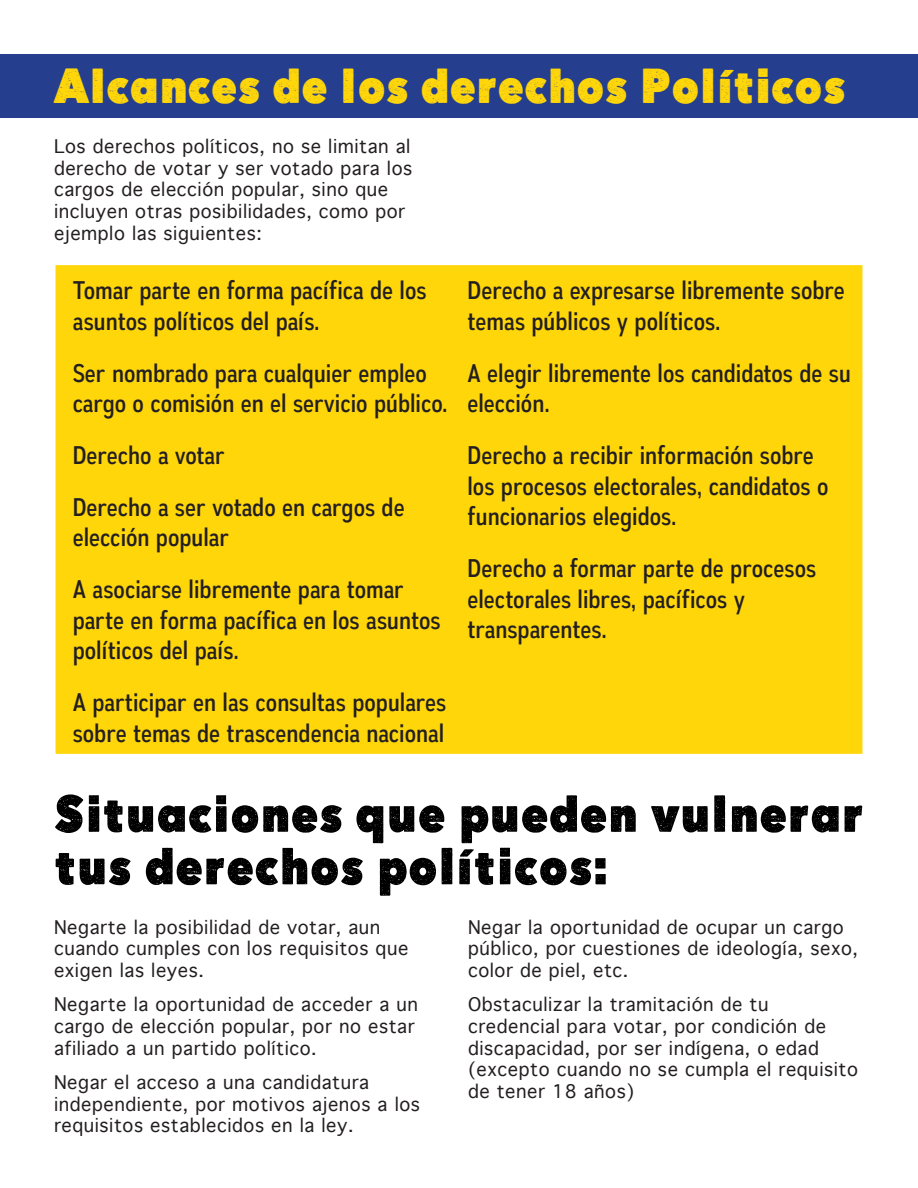
<style>
.page{position:relative;width:918px;height:1188px;background:#fff}
.page>*{position:absolute;margin:0;border:0;box-sizing:border-box;transform-origin:0 0}
.t1{font:52.5px/52.5px "Here Just Now";color:#000}
.t2{font:49.5px "Here Just Now";color:#ffd60a}
.t3{font:25.5px/30.6px "Autoradiographic Rg";color:#231f20}
.t4{font:18px/21.6px "Geneva";letter-spacing:.03em;color:#231f20}
</style>
<div class="page">
<div style="left:54px;top:264px;width:810px;height:491px;background:#ffd60a;border:2px solid #fff"></div>
<div style="left:0;top:54px;width:918px;height:64px;background:#253f8e"></div>
<p class="t2" style="left:54px;top:56px;width:793px">Alcances de los derechos Políticos</p>
<p class="t4" style="left:54px;top:136px;width:360px">Los derechos políticos, no se limitan al derecho de votar y ser votado para los cargos de elección popular, sino que incluyen otras posibilidades, como por ejemplo las siguientes:</p>
<p class="t3" style="left:468px;top:275px;width:379px">Derecho a expresarse libremente sobre temas públicos y políticos.</p>
<p class="t3" style="left:468px;top:358px;width:385px">A elegir libremente los candidatos de su elección.</p>
<p class="t3" style="left:468px;top:440px;width:362px">Derecho a recibir información sobre los procesos electorales, candidatos o funcionarios elegidos.</p>
<p class="t3" style="left:468px;top:553px;width:350px">Derecho a formar parte de procesos electorales libres, pacíficos y transparentes.</p>
<p class="t3" style="left:73px;top:275px;width:355px">Tomar parte en forma pacífica de los asuntos políticos del país.</p>
<p class="t3" style="left:73px;top:358px;width:377px">Ser nombrado para cualquier empleo cargo o comisión en el servicio público.</p>
<p class="t3" style="left:73px;top:440px;width:154px">Derecho a votar</p>
<p class="t3" style="left:73px;top:492px;width:334px">Derecho a ser votado en cargos de elección popular</p>
<p class="t3" style="left:73px;top:575px;width:369px">A asociarse libremente para tomar parte en forma pacífica en los asuntos políticos del país.</p>
<p class="t3" style="left:73px;top:688px;width:375px">A participar en las consultas populares sobre temas de trascendencia nacional</p>
<p class="t1" style="left:54px;top:786px;width:812px">Situaciones que pueden vulnerar tus derechos políticos:</p>
<p class="t4" style="left:54px;top:916px;width:356px">Negarte la posibilidad de votar, aun cuando cumples con los requisitos que exigen las leyes.</p>
<p class="t4" style="left:54px;top:994px;width:366px">Negarte la oportunidad de acceder a un cargo de elección popular, por no estar afiliado a un partido político.</p>
<p class="t4" style="left:54px;top:1071px;width:368px">Negar el acceso a una candidatura independiente, por motivos ajenos a los requisitos establecidos en la ley.</p>
<p class="t4" style="left:468px;top:916px;width:391px">Negar la oportunidad de ocupar un cargo público, por cuestiones de ideología, sexo, color de piel, etc.</p>
<p class="t4" style="left:468px;top:994px;width:392px">Obstaculizar la tramitación de tu credencial para votar, por condición de discapacidad, por ser indígena, o edad (excepto cuando no se cumpla el requisito de tener 18 años)</p>
</div>
